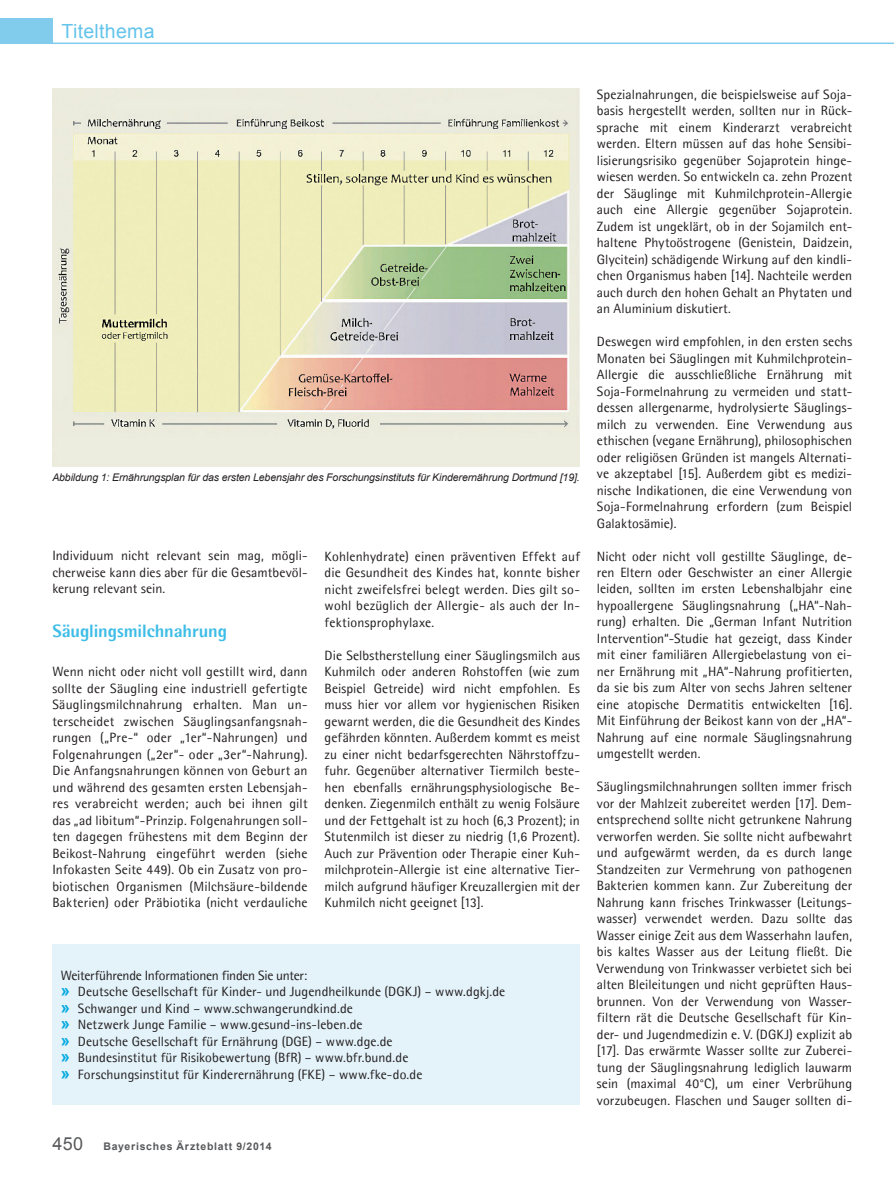
<style>
.page{position:relative;width:894px;height:1190px;background:#fff}
.page>*{position:absolute;margin:0;border:0;box-sizing:border-box;transform-origin:0 0}
.t1{font:19.5px "Arial";letter-spacing:.015em;color:#64c4ea}
.t2{font:800 18px "Agfa Rotis Semisans";letter-spacing:-.01em;color:#3ebde7}
.t3{font:13.5px/16.5px "Agfa Rotis Semisans";letter-spacing:.005em;color:#231f20;text-align:justify}
.t4{font:italic 10.5px "Arial";letter-spacing:-.01em;color:#231f20}
.t5{font:700 10.5px "Arial";letter-spacing:.07em;color:#58595b}
.s1{font-family:"Arial";font-weight:700;font-size:16.5px;color:#00a9e0}
.s2{font-weight:400;font-size:18px}
</style>
<div class="page">
<div style="left:0;top:19px;width:53px;height:25px;background:#81ccec"></div>
<hr style="left:26px;top:43px;width:867px;height:1px;background:#81ccec">
<img style="left:52px;top:89px;width:528px;height:378px">
<div style="left:52px;top:944px;width:528px;height:161px;background:#e4f3fa"></div>
<h1 class="t1" style="left:62px;top:20px;width:94px">Titelthema</h1>
<p class="t4" style="left:52px;top:471px;width:529px">Abbildung 1: Ernährungsplan für das ersten Lebensjahr des Forschungsinstituts für Kinderernährung Dortmund [19].</p>
<p class="t3" style="left:52px;top:547px;width:257px">Individuum nicht relevant sein mag, mögli&shy;cherweise kann dies aber für die Gesamtbevöl&shy;kerung relevant sein.</p>
<h2 class="t2" style="left:52px;top:620px;width:176px">Säuglingsmilchnahrung</h2>
<p class="t3" style="left:52px;top:663px;width:257px">Wenn nicht oder nicht voll gestillt wird, dann sollte der Säugling eine industriell gefertigte Säuglingsmilchnahrung erhalten. Man un&shy;terscheidet zwischen Säuglingsanfangsnah&shy;rungen („Pre-“ oder „1er“-Nahrungen) und Folgenahrungen („2er“- oder „3er“-Nahrung).<br>Die Anfangsnahrungen können von Geburt an und während des gesamten ersten Lebensjah&shy;res verabreicht werden; auch bei ihnen gilt das „ad libitum“-Prinzip. Folgenahrungen soll&shy;ten dagegen frühestens mit dem Beginn der Beikost-Nahrung eingeführt werden (siehe Infokasten Seite 449). Ob ein Zusatz von pro&shy;biotischen Organismen (Milchsäure-bildende Bakterien) oder Präbiotika (nicht verdauliche</p>
<p class="t3" style="left:324px;top:548px;width:257px">Kohlenhydrate) einen präventiven Effekt auf die Gesundheit des Kindes hat, konnte bisher nicht zweifelsfrei belegt werden. Dies gilt so&shy;wohl bezüglich der Allergie- als auch der In&shy;fektionsprophylaxe.</p>
<p class="t3" style="left:324px;top:647px;width:257px">Die Selbstherstellung einer Säuglingsmilch aus Kuhmilch oder anderen Rohstoffen (wie zum Beispiel Getreide) wird nicht empfohlen. Es muss hier vor allem vor hygienischen Risiken gewarnt werden, die die Gesundheit des Kindes gefährden könnten. Außerdem kommt es meist zu einer nicht bedarfsgerechten Nährstoffzu&shy;fuhr. Gegenüber alternativer Tiermilch beste&shy;hen ebenfalls ernährungsphysiologische Be&shy;denken. Ziegenmilch enthält zu wenig Folsäure und der Fettgehalt ist zu hoch (6,3 Prozent); in Stutenmilch ist dieser zu niedrig (1,6 Prozent).<br>Auch zur Prävention oder Therapie einer Kuh&shy;milchprotein-Allergie ist eine alternative Tier&shy;milch aufgrund häufiger Kreuzallergien mit der Kuhmilch nicht geeignet [13].</p>
<p class="t3" style="left:61px;top:967px;width:446px;text-align:left">Weiterführende Informationen finden Sie unter:<br><span class="s1">»</span> Deutsche Gesellschaft für Kinder- und Jugendheilkunde (DGKJ) – www.dgkj.de <span class="s1">»</span> Schwanger und Kind – www.schwangerundkind.de<br><span class="s1">»</span> Netzwerk Junge Familie – www.gesund-ins-leben.de<br><span class="s1">»</span> Deutsche Gesellschaft für Ernährung (DGE) – www.dge.de<br><span class="s1">»</span> Bundesinstitut für Risikobewertung (BfR) – www.bfr.bund.de<br><span class="s1">»</span> Forschungsinstitut für Kinderernährung (FKE) – www.fke-do.de</p>
<p class="t5" style="left:52px;top:1140px;width:221px"><span class="s2">450</span> Bayerisches Ärzteblatt 9/2014</p>
<p class="t3" style="left:597px;top:86px;width:257px">Spezialnahrungen, die beispielsweise auf Soja&shy;basis hergestellt werden, sollten nur in Rück&shy;sprache mit einem Kinderarzt verabreicht werden. Eltern müssen auf das hohe Sensibi&shy;lisierungsrisiko gegenüber Sojaprotein hinge&shy;wiesen werden. So entwickeln ca. zehn Prozent der Säuglinge mit Kuhmilchprotein-Allergie auch eine Allergie gegenüber Sojaprotein.<br>Zudem ist ungeklärt, ob in der Sojamilch ent&shy;haltene Phytoöstrogene (Genistein, Daidzein, Glycitein) schädigende Wirkung auf den kindli&shy;chen Organismus haben [14]. Nachteile werden auch durch den hohen Gehalt an Phytaten und an Aluminium diskutiert.</p>
<p class="t3" style="left:597px;top:333px;width:257px">Deswegen wird empfohlen, in den ersten sechs Monaten bei Säuglingen mit Kuhmilchprotein-Allergie die ausschließliche Ernährung mit Soja-Formelnahrung zu vermeiden und statt&shy;dessen allergenarme, hydrolysierte Säuglings&shy;milch zu verwenden. Eine Verwendung aus ethischen (vegane Ernährung), philosophischen oder religiösen Gründen ist mangels Alternati&shy;ve akzeptabel [15]. Außerdem gibt es medizi&shy;nische Indikationen, die eine Verwendung von Soja-Formelnahrung erfordern (zum Beispiel Galaktosämie).</p>
<p class="t3" style="left:597px;top:548px;width:257px">Nicht oder nicht voll gestillte Säuglinge, de&shy;ren Eltern oder Geschwister an einer Allergie leiden, sollten im ersten Lebenshalbjahr eine hypoallergene Säuglingsnahrung („HA“-Nah&shy;rung) erhalten. Die „German Infant Nutrition Intervention“-Studie hat gezeigt, dass Kinder mit einer familiären Allergiebelastung von ei&shy;ner Ernährung mit „HA“-Nahrung profitierten, da sie bis zum Alter von sechs Jahren seltener eine atopische Dermatitis entwickelten [16].<br>Mit Einführung der Beikost kann von der „HA“- Nahrung auf eine normale Säuglingsnahrung umgestellt werden.</p>
<p class="t3" style="left:597px;top:779px;width:257px">Säuglingsmilchnahrungen sollten immer frisch vor der Mahlzeit zubereitet werden [17]. Dem&shy;entsprechend sollte nicht getrunkene Nahrung verworfen werden. Sie sollte nicht aufbewahrt und aufgewärmt werden, da es durch lange Standzeiten zur Vermehrung von pathogenen Bakterien kommen kann. Zur Zubereitung der Nahrung kann frisches Trinkwasser (Leitungs&shy;wasser) verwendet werden. Dazu sollte das Wasser einige Zeit aus dem Wasserhahn laufen, bis kaltes Wasser aus der Leitung fließt. Die Verwendung von Trinkwasser verbietet sich bei alten Bleileitungen und nicht geprüften Haus&shy;brunnen. Von der Verwendung von Wasser&shy;filtern rät die Deutsche Gesellschaft für Kin&shy;der- und Jugendmedizin e. V. (DGKJ) explizit ab [17]. Das erwärmte Wasser sollte zur Zuberei&shy;tung der Säuglingsnahrung lediglich lauwarm sein (maximal 40°C), um einer Verbrühung vorzubeugen. Flaschen und Sauger sollten di-</p>
</div>
